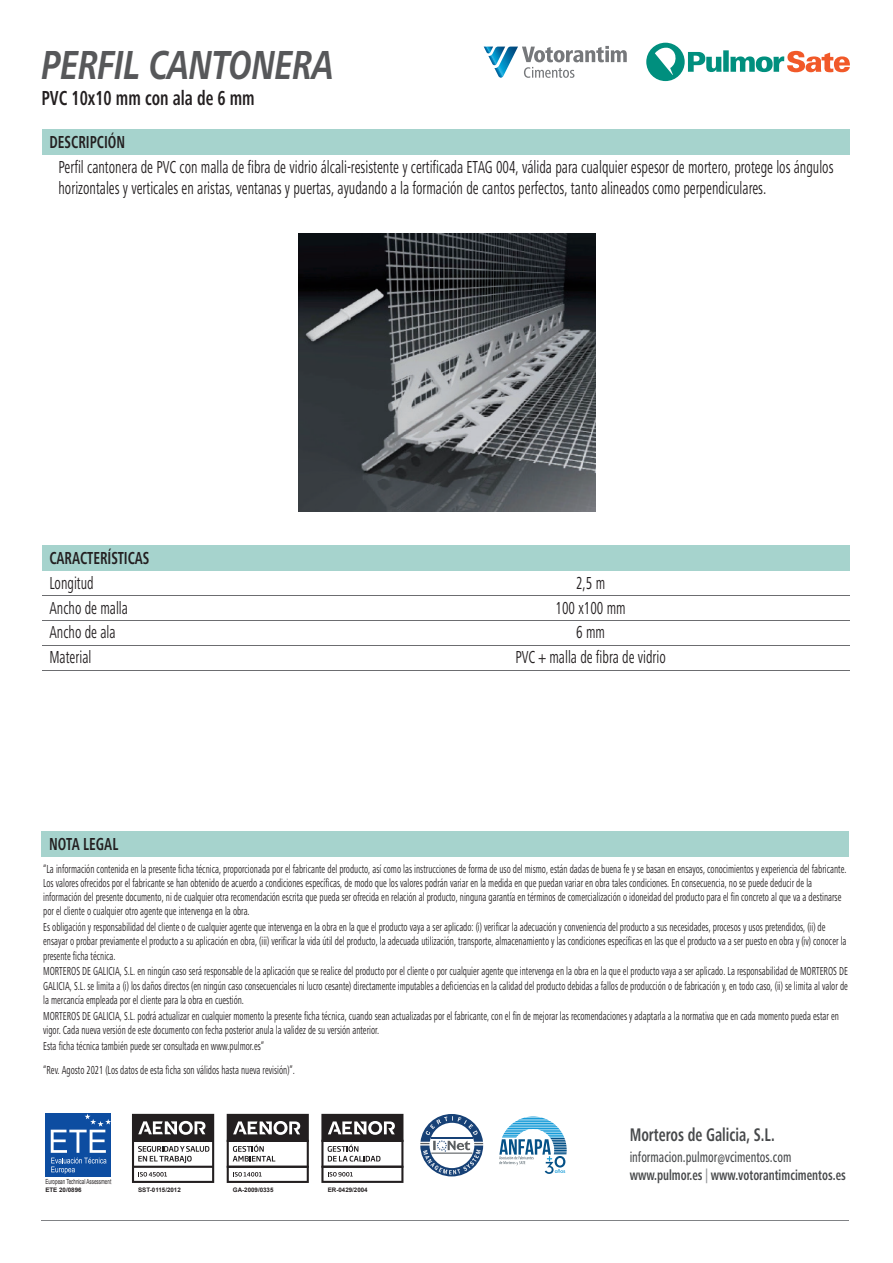
<style>
.page{position:relative;width:893px;height:1263px;background:#fff}
.page>*{position:absolute;margin:0;border:0;box-sizing:border-box;transform-origin:0 0}
.t1{font:italic 700 42px "Frutiger Next LT";color:#57585a;scale:.75 1}
.t2{font:700 condensed 21px "Frutiger Next LT";color:#231f20;scale:.8 1}
.t3{font:700 condensed 18.9px "Frutiger Next LT";color:#47494b;scale:.8 1}
.t4{font:condensed 18px/21px "Frutiger Next LT";color:#231f20;scale:.78 1}
.t5{font:700 condensed 18px "Frutiger Next LT";color:#231f20;scale:.78 1}
.t6{font:700 condensed 14.85px/17.9px "Frutiger Next LT";color:#47494b;scale:.8 1}
.t7{font:condensed 12px/14.2px "Frutiger Next LT";color:#231f20;scale:.75 1}
.t8{font:7.05px "Arial";color:#231f20;scale:.65 1}
.t9{font:700 6.15px "Arial";color:#231f20}
.s1{font-weight:500}
.s2{color:#939598}
</style>
<div class="page">
<div style="left:43px;top:129px;width:807px;height:26px;background:#a6d3cd"></div>
<hr style="left:42px;top:596px;width:808px;height:1px;background:#6c6d70">
<hr style="left:42px;top:620px;width:808px;height:1px;background:#6c6d70">
<hr style="left:42px;top:645px;width:808px;height:1px;background:#6c6d70">
<hr style="left:42px;top:670px;width:808px;height:1px;background:#6c6d70">
<div style="left:42px;top:545px;width:808px;height:25px;background:#a6d3cd"></div>
<img style="left:298px;top:234px;width:297px;height:278px">
<div style="left:42px;top:831px;width:807px;height:26px;background:#a6d3cd"></div>
<svg style="left:646px;top:43px;width:204px;height:38px"></svg>
<svg style="left:484px;top:46px;width:143px;height:32px"></svg>
<svg style="left:132px;top:1114px;width:82px;height:69px"></svg>
<svg style="left:499px;top:1116px;width:68px;height:58px"></svg>
<svg style="left:227px;top:1114px;width:82px;height:69px"></svg>
<svg style="left:321px;top:1114px;width:82px;height:69px"></svg>
<svg style="left:420px;top:1114px;width:63px;height:62px"></svg>
<div style="left:46px;top:1114px;width:65px;height:63px;background:#0d4da1"></div>
<svg style="left:51px;top:1113px;width:60px;height:61px"></svg>
<hr style="left:41px;top:1220px;width:808px;height:1px;background:#808285">
<h1 class="t1" style="left:42px;top:41px;width:391px">PERFIL CANTONERA</h1>
<h2 class="t2" style="left:41px;top:86px;width:268px">PVC 10x10 mm con ala de 6 mm</h2>
<h3 class="t5" style="left:49px;top:132px;width:99px">DESCRIPCIÓN</h3>
<p class="t4" style="left:58px;top:157px;width:995px">Perfil cantonera de PVC con malla de fibra de vidrio álcali-resistente y certificada ETAG 004, válida para cualquier espesor de mortero, protege los ángulos horizontales y verticales en aristas, ventanas y puertas, ayudando a la formación de cantos perfectos, tanto alineados como perpendiculares.</p>
<h3 class="t5" style="left:49px;top:548px;width:130px">CARACTERÍSTICAS</h3>
<h3 class="t4" style="left:49px;top:572px;width:58px">Longitud</h3>
<h3 class="t4" style="left:576px;top:572px;width:39px">2,5 m</h3>
<h3 class="t4" style="left:49px;top:597px;width:102px">Ancho de malla</h3>
<h3 class="t4" style="left:556px;top:597px;width:91px">100 x100 mm</h3>
<h3 class="t4" style="left:49px;top:622px;width:86px">Ancho de ala</h3>
<h3 class="t4" style="left:576px;top:622px;width:38px">6 mm</h3>
<h3 class="t4" style="left:49px;top:647px;width:55px">Material</h3>
<h3 class="t4" style="left:515px;top:647px;width:194px">PVC + malla de fibra de vidrio</h3>
<h3 class="t5" style="left:49px;top:834px;width:90px">NOTA LEGAL</h3>
<p class="t7" style="left:43px;top:861px;width:1073px">“La información contenida en la presente ficha técnica, proporcionada por el fabricante del producto, así como las instrucciones de forma de uso del mismo, están dadas de buena fe y se basan en ensayos, conocimientos y experiencia del fabricante.<br>Los valores ofrecidos por el fabricante se han obtenido de acuerdo a condiciones específicas, de modo que los valores podrán variar en la medida en que puedan variar en obra tales condiciones. En consecuencia, no se puede deducir de la información del presente documento, ni de cualquier otra recomendación escrita que pueda ser ofrecida en relación al producto, ninguna garantía en términos de comercialización o idoneidad del producto para el fin concreto al que va a destinarse por el cliente o cualquier otro agente que intervenga en la obra.</p>
<p class="t7" style="left:43px;top:920px;width:1073px">Es obligación y responsabilidad del cliente o de cualquier agente que intervenga en la obra en la que el producto vaya a ser aplicado: (i) verificar la adecuación y conveniencia del producto a sus necesidades, procesos y usos pretendidos, (ii) de ensayar o probar previamente el producto a su aplicación en obra, (iii) verificar la vida útil del producto, la adecuada utilización, transporte, almacenamiento y las condiciones específicas en las que el producto va a ser puesto en obra y (iv) conocer la presente ficha técnica.</p>
<p class="t7" style="left:43px;top:964px;width:1074px;text-align:justify">MORTEROS DE GALICIA, S.L. en ningún caso será responsable de la aplicación que se realice del producto por el cliente o por cualquier agente que intervenga en la obra en la que el producto vaya a ser aplicado. La responsabilidad de MORTEROS DE GALICIA, S.L. se limita a (i) los daños directos (en ningún caso consecuenciales ni lucro cesante) directamente imputables a deficiencias en la calidad del producto debidas a fallos de producción o de fabricación y, en todo caso, (ii) se limita al valor de la mercancía empleada por el cliente para la obra en cuestión.</p>
<p class="t7" style="left:43px;top:1008px;width:1062px">MORTEROS DE GALICIA, S.L. podrá actualizar en cualquier momento la presente ficha técnica, cuando sean actualizadas por el fabricante, con el fin de mejorar las recomendaciones y adaptarla a la normativa que en cada momento pueda estar en vigor. Cada nueva versión de este documento con fecha posterior anula la validez de su versión anterior.</p>
<p class="t7" style="left:43px;top:1033px;width:337px;line-height:24.8px">Esta ficha técnica también puede ser consultada en www.pulmor.es”<br>“Rev. Agosto 2021 (Los datos de esta ficha son válidos hasta nueva revisión)”.</p>
<p class="t8" style="left:46px;top:1177px;width:103px">European Technical Assessment</p>
<p class="t9" style="left:45px;top:1185px;width:38px">ETE 20/0896</p>
<p class="t9" style="left:138px;top:1185px;width:44px">SST-0115/2012</p>
<p class="t9" style="left:233px;top:1185px;width:42px">GA-2009/0335</p>
<p class="t9" style="left:328px;top:1185px;width:41px">ER-0429/2004</p>
<h3 class="t3" style="left:630px;top:1124px;width:183px">Morteros de Galicia, S.L.</h3>
<p class="t6" style="left:630px;top:1148px;width:272px"><span class="s1">informacion.pulmor@vcimentos.com </span>www.pulmor.es <span class="s2">|</span> www.votorantimcimentos.es</p>
</div>
